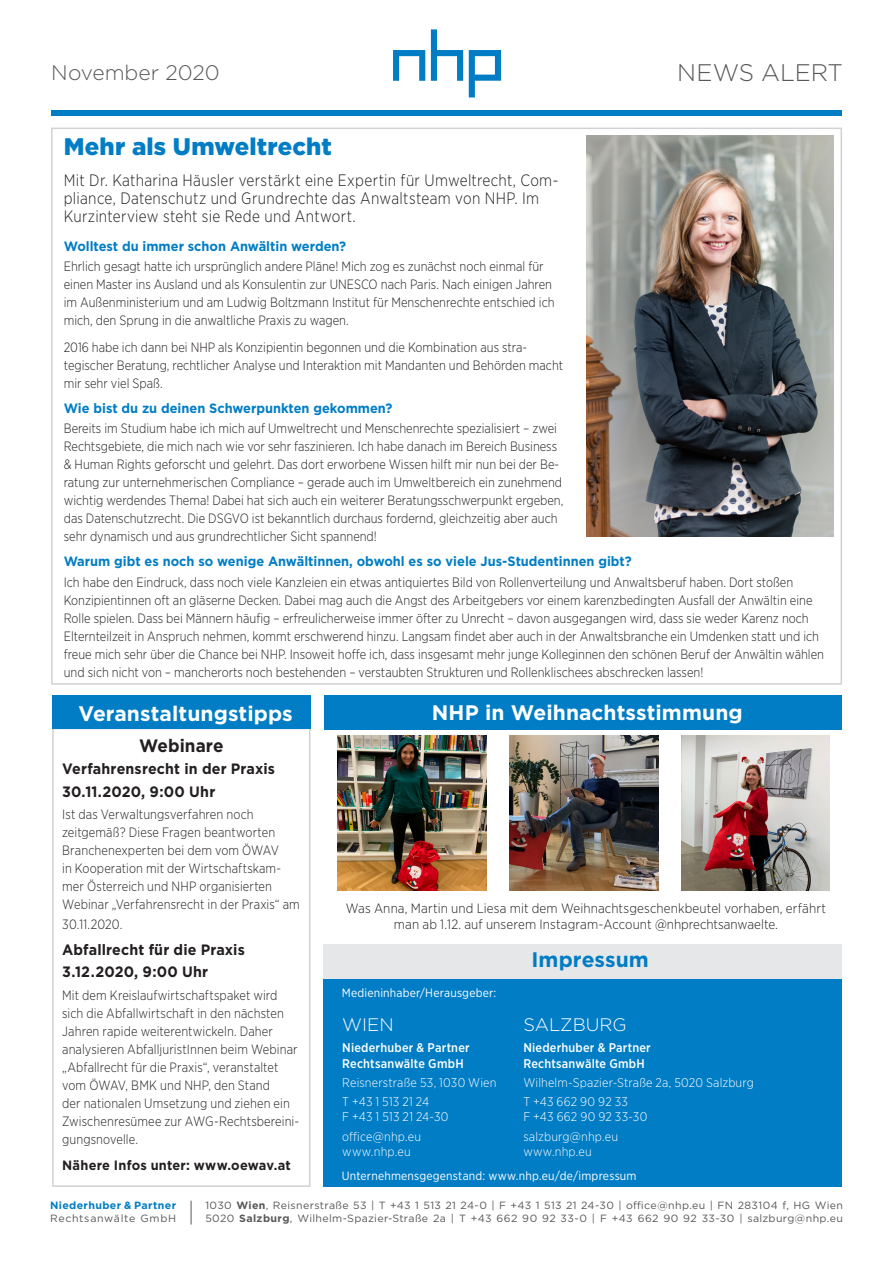
<style>
.page{position:relative;width:893px;height:1263px;background:#fff}
.page>*{position:absolute;margin:0;border:0;box-sizing:border-box;transform-origin:0 0}
.Einleitung{font:900 24px "Gotham";letter-spacing:.005em;color:#007dc5}
.t1{font:300 24px "Gotham";letter-spacing:-.005em;color:#57585a}
.Headline{font:700 21px "Gotham";letter-spacing:.005em;color:#fff}
.t2{font:300 21px "Gotham";letter-spacing:-.005em;color:#57585a}
.Headline-2{font:700 21px "Gotham";letter-spacing:.005em;color:#007dc5}
.Headline-3{font:300 18.15px "Gotham";color:#fff}
.Text{font:700 18px "Gotham";letter-spacing:.005em;color:#231f20;scale:.95 1}
.Einleitung-2{font:300 16.5px/18px "Gotham Narrow";letter-spacing:.02em;color:#231f20;scale:.95 1}
.Text-2{font:700 15px "Gotham";letter-spacing:.01em;color:#231f20;scale:.95 1}
.Einleitung-3{font:300 13.5px/18px "Gotham Narrow";color:#231f20;scale:.95 1}
.Text-3{font:300 13.5px/18px "Gotham Narrow";letter-spacing:.01em;color:#231f20;scale:.95 1}
.Einleitung-4{font:700 13.5px "Gotham";color:#007dc5;scale:.95 1}
.Einleitung-5{font:300 13.5px/16.5px "Gotham Narrow";color:#231f20;text-align:center}
.Text-4{font:700 13.5px "Gotham";letter-spacing:.015em;color:#231f20;scale:.95 1}
.t3{font:300 12.6px/15.1px "Gotham Narrow";letter-spacing:.015em;color:#fff}
.t4{font:500 12.6px/15.1px "Gotham Narrow";letter-spacing:.02em;color:#fff}
.t5{font:12px "Gotham Narrow";letter-spacing:.015em;color:#fff}
.t6{font:10.5px/12.6px "Gotham";letter-spacing:.035em;color:#57585a}
.t7{font:700 10.5px "Gotham";letter-spacing:.035em;color:#007dc5}
.t8{font:10.5px "Gotham";letter-spacing:.065em;color:#57585a}
.s1{font-weight:700}
</style>
<div class="page">
<svg style="left:393px;top:50px;width:32px;height:31px"></svg>
<svg style="left:431px;top:29px;width:32px;height:52px"></svg>
<svg style="left:469px;top:50px;width:32px;height:47px"></svg>
<div style="left:51px;top:110px;width:791px;height:5px;background:#007dc5"></div>
<svg style="left:191px;top:1201px;width:1px;height:23px"></svg>
<img style="left:587px;top:136px;width:246px;height:401px">
<div style="left:324px;top:695px;width:518px;height:34px;background:#007dc5"></div>
<img style="left:510px;top:736px;width:148px;height:154px">
<div style="left:323px;top:978px;width:519px;height:209px;background:#007dc5"></div>
<div style="left:323px;top:944px;width:519px;height:34px;background:#e6e7e9"></div>
<img style="left:338px;top:736px;width:148px;height:154px">
<img style="left:681px;top:736px;width:149px;height:154px">
<div style="left:52px;top:728px;width:258px;height:459px;border:2px solid #d1d2d4"></div>
<div style="left:52px;top:695px;width:258px;height:34px;background:#007dc5"></div>
<h2 class="t2" style="left:51px;top:59px;width:170px">November 2020</h2>
<h1 class="t1" style="left:677px;top:57px;width:167px">NEWS ALERT</h1>
<p class="Einleitung" style="left:64px;top:130px;width:270px">Mehr als Umweltrecht</p>
<p class="Einleitung-2" style="left:64px;top:170px;width:522px">Mit Dr. Katharina Häusler verstärkt eine Expertin für Umweltrecht, Com&shy;pliance, Datenschutz und Grundrechte das Anwaltsteam von NHP. Im<br>Kurzinterview steht sie Rede und Antwort.</p>
<p class="Einleitung-4" style="left:64px;top:237px;width:299px">Wolltest du immer schon Anwältin werden?</p>
<p class="Einleitung-3" style="left:64px;top:257px;width:518px">Ehrlich gesagt hatte ich ursprünglich andere Pläne! Mich zog es zunächst noch einmal für einen Master ins Ausland und als Konsulentin zur UNESCO nach Paris. Nach einigen Jahren im Außenministerium und am Ludwig Boltzmann Institut für Menschenrechte entschied ich mich, den Sprung in die anwaltliche Praxis zu wagen.</p>
<p class="Einleitung-3" style="left:64px;top:338px;width:527px">2016 habe ich dann bei NHP als Konzipientin begonnen und die Kombination aus stra&shy;tegischer Beratung, rechtlicher Analyse und Interaktion mit Mandanten und Behörden macht mir sehr viel Spaß.</p>
<p class="Einleitung-4" style="left:64px;top:399px;width:348px">Wie bist du zu deinen Schwerpunkten gekommen?</p>
<p class="Einleitung-3" style="left:64px;top:419px;width:527px">Bereits im Studium habe ich mich auf Umweltrecht und Menschenrechte spezialisiert – zwei Rechtsgebiete, die mich nach wie vor sehr faszinieren. Ich habe danach im Bereich Business &amp; Human Rights geforscht und gelehrt. Das dort erworbene Wissen hilft mir nun bei der Be&shy;ratung zur unternehmerischen Compliance – gerade auch im Umweltbereich ein zunehmend wichtig werdendes Thema! Dabei hat sich auch ein weiterer Beratungsschwerpunkt ergeben, das Datenschutzrecht. Die DSGVO ist bekanntlich durchaus fordernd, gleichzeitig aber auch sehr dynamisch und aus grundrechtlicher Sicht spannend!</p>
<p class="Einleitung-4" style="left:64px;top:552px;width:599px">Warum gibt es noch so wenige Anwältinnen, obwohl es so viele Jus-Studentinnen gibt?</p>
<p class="Einleitung-3" style="left:64px;top:573px;width:802px">Ich habe den Eindruck, dass noch viele Kanzleien ein etwas antiquiertes Bild von Rollenverteilung und Anwaltsberuf haben. Dort stoßen Konzipientinnen oft an gläserne Decken. Dabei mag auch die Angst des Arbeitgebers vor einem karenzbedingten Ausfall der Anwältin eine Rolle spielen. Dass bei Männern häufig – erfreulicherweise immer öfter zu Unrecht – davon ausgegangen wird, dass sie weder Karenz noch Elternteilzeit in Anspruch nehmen, kommt erschwerend hinzu. Langsam findet aber auch in der Anwaltsbranche ein Umdenken statt und ich freue mich sehr über die Chance bei NHP. Insoweit hoffe ich, dass insgesamt mehr junge Kolleginnen den schönen Beruf der Anwältin wählen und sich nicht von – mancherorts noch bestehenden – verstaubten Strukturen und Rollenklischees abschrecken lassen!</p>
<p class="Headline" style="left:432px;top:699px;width:312px">NHP in Weihnachtsstimmung</p>
<p class="Headline" style="left:78px;top:699px;width:216px">Veranstaltungstipps</p>
<p class="Text" style="left:139px;top:734px;width:90px">Webinare</p>
<p class="Text-2" style="left:62px;top:759px;width:225px">Verfahrensrecht in der Praxis</p>
<p class="Text-2" style="left:62px;top:781px;width:163px">30.11.2020, 9:00 Uhr</p>
<p class="Text-3" style="left:62px;top:805px;width:252px">Ist das Verwaltungsverfahren noch zeitgemäß? Diese Fragen beantworten Branchenexperten bei dem vom ÖWAV<br>in Kooperation mit der Wirtschaftskam&shy;mer Österreich und NHP organisierten Webinar „Verfahrensrecht in der Praxis“ am</p>
<p class="Text-3" style="left:62px;top:914px;width:65px">30.11.2020.</p>
<p class="Text-2" style="left:62px;top:940px;width:194px">Abfallrecht für die Praxis</p>
<p class="Text-2" style="left:62px;top:962px;width:155px">3.12.2020, 9:00 Uhr</p>
<p class="Text-3" style="left:62px;top:985px;width:251px">Mit dem Kreislaufwirtschaftspaket wird sich die Abfallwirtschaft in den nächsten Jahren rapide weiterentwickeln. Daher analysieren AbfalljuristInnen beim Webinar „Abfallrecht für die Praxis“, veranstaltet vom ÖWAV, BMK und NHP, den Stand<br>der nationalen Umsetzung und ziehen ein Zwischenresümee zur AWG-Rechtsbereini&shy;gungsnovelle.</p>
<p class="Text-4" style="left:62px;top:1156px;width:242px">Nähere Infos unter: www.oewav.at</p>
<p class="Einleitung-5" style="left:346px;top:899px;width:482px">Was Anna, Martin und Liesa mit dem Weihnachtsgeschenkbeutel vorhaben, erfährt man ab 1.12. auf unserem Instagram-Account @nhprechtsanwaelte.</p>
<p class="t5" style="left:342px;top:985px;width:156px">Medieninhaber/Herausgeber:</p>
<p class="Headline-2" style="left:531px;top:946px;width:119px">Impressum</p>
<p class="Headline-3" style="left:523px;top:1013px;width:105px">SALZBURG</p>
<p class="t4" style="left:523px;top:1040px;width:129px">Niederhuber &amp; Partner<br>Rechtsanwälte GmbH</p>
<p class="t3" style="left:523px;top:1074px;width:232px">Wilhelm-Spazier-Straße 2a, 5020 Salzburg</p>
<p class="t3" style="left:523px;top:1094px;width:125px">T +43 662 90 92 33<br>F +43 662 90 92 33-30</p>
<p class="t3" style="left:523px;top:1128px;width:96px">salzburg@nhp.eu www.nhp.eu</p>
<p class="t5" style="left:342px;top:1168px;width:296px">Unternehmensgegenstand: www.nhp.eu/de/impressum</p>
<p class="Headline-3" style="left:342px;top:1013px;width:53px">WIEN</p>
<p class="t4" style="left:342px;top:1040px;width:129px">Niederhuber &amp; Partner<br>Rechtsanwälte GmbH</p>
<p class="t3" style="left:342px;top:1074px;width:156px">Reisnerstraße 53, 1030 Wien</p>
<p class="t3" style="left:342px;top:1094px;width:108px">T +43 1 513 21 24<br>F +43 1 513 21 24-30</p>
<p class="t3" style="left:342px;top:1128px;width:80px">office@nhp.eu www.nhp.eu</p>
<p class="t7" style="left:50px;top:1198px;width:128px">Niederhuber &amp; Partner</p>
<p class="t8" style="left:50px;top:1211px;width:128px">Rechtsanwälte GmbH</p>
<p class="t6" style="left:205px;top:1199px;width:639px">1030 <span class="s1">Wien</span>, Reisnerstraße 53 | T +43 1 513 21 24-0 | F +43 1 513 21 24-30 | office@nhp.eu | FN 283104 f, HG Wien<br>5020 <span class="s1">Salzburg</span>, Wilhelm-Spazier-Straße 2a | T +43 662 90 92 33-0 | F +43 662 90 92 33-30 | salzburg@nhp.eu</p>
</div>
